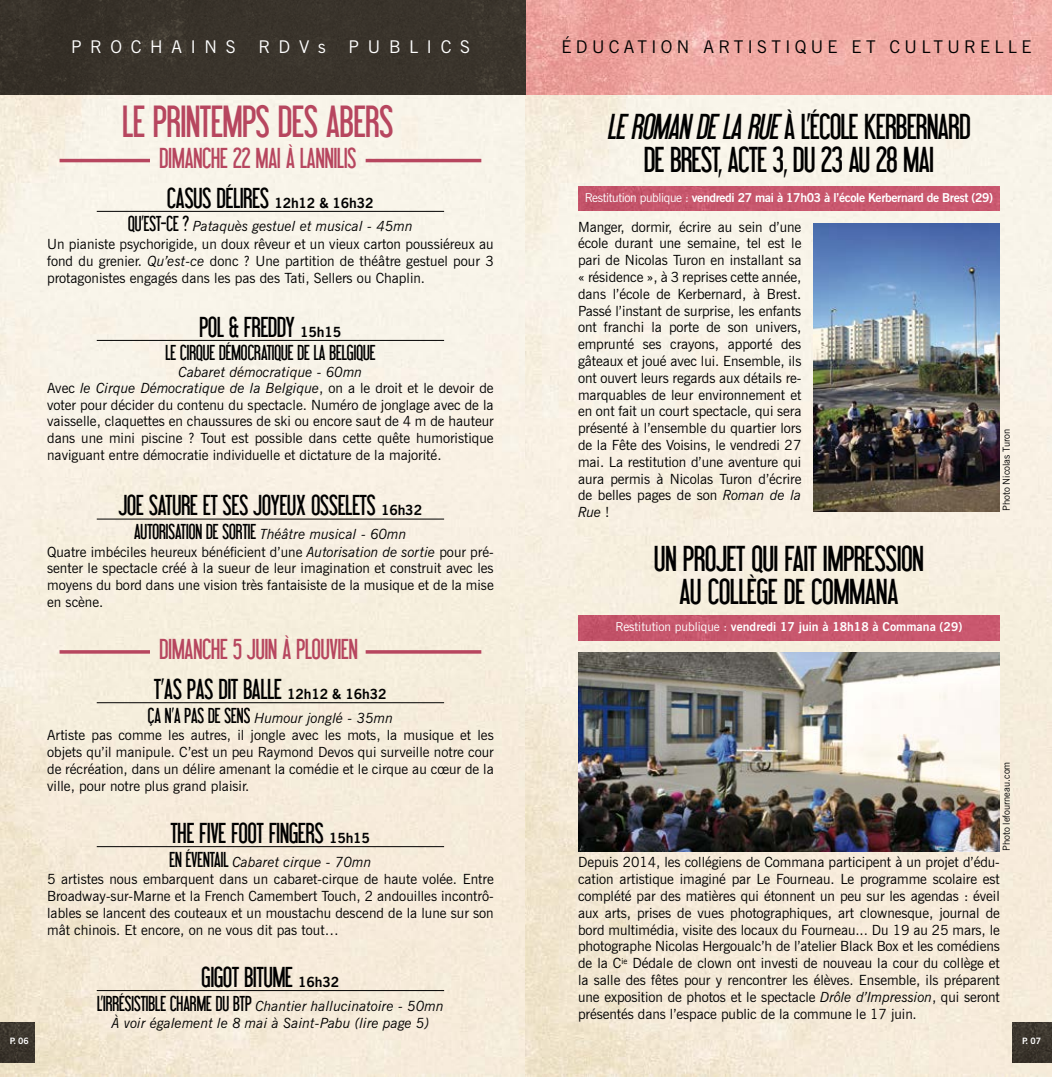
<style>
.page{position:relative;width:1052px;height:1077px;background:#fff}
.page>*{position:absolute;margin:0;border:0;box-sizing:border-box;transform-origin:0 0}
.t1{font:43.75px "Libel Suit";color:#b7465f}
.t2{font:35px/33.2px "Libel Suit";color:#000}
.t3{font:italic 35px "Libel Suit";color:#000}
.t4{font:28px "Libel Suit";color:#000}
.t5{font:28px "Libel Suit";color:#b7465f}
.t6{font:21px "Libel Suit";color:#000}
.t7{font:17.5px "News Gothic BT";letter-spacing:.25em;color:#000}
.t8{font:17.5px "News Gothic BT";letter-spacing:.5em;color:#fff}
.t9{font:14px/16.8px "News Gothic BT";color:#000;text-align:justify}
.t10{font:italic 14px "News Gothic BT";color:#000}
.t11{font:700 14px "News Gothic BT";letter-spacing:-.01em;color:#000}
.t12{font:700 12.25px "News Gothic BT";letter-spacing:-.03em;color:#fff}
.t13{font:700 12.25px "News Gothic BT";color:#fff}
.t14{font:9.62px "News Gothic BT";color:#000}
.t15{font:700 8.75px "News Gothic BT";color:#fff}
.s1{font-family:"Libel Suit";font-style:normal;font-size:21px}
.s2{font-style:italic}
.s3{font-family:"News Gothic BT";font-weight:700;font-size:14px}
.s4{font-style:normal}
.s5{font-weight:400}
</style>
<div class="page">
<img style="left:0;top:94px;width:1052px;height:982px">
<img style="left:0;top:0;width:1052px;height:94px">
<hr style="left:97px;top:211px;width:347px;height:1px;background:#000">
<hr style="left:97px;top:340px;width:347px;height:1px;background:#000">
<hr style="left:97px;top:518px;width:347px;height:1px;background:#000">
<hr style="left:97px;top:702px;width:347px;height:1px;background:#000">
<hr style="left:97px;top:846px;width:347px;height:1px;background:#000">
<hr style="left:97px;top:990px;width:347px;height:1px;background:#000">
<hr style="left:60px;top:650px;width:90px;height:3px;background:#b7465f">
<hr style="left:366px;top:650px;width:115px;height:3px;background:#b7465f">
<hr style="left:60px;top:159px;width:90px;height:3px;background:#b7465f">
<hr style="left:366px;top:159px;width:115px;height:3px;background:#b7465f">
<img style="left:578px;top:652px;width:422px;height:199px">
<div style="left:578px;top:615px;width:422px;height:25px;background:#c8576d"></div>
<img style="left:814px;top:223px;width:186px;height:288px">
<div style="left:578px;top:186px;width:422px;height:25px;background:#c8576d"></div>
<img style="left:0;top:1022px;width:35px;height:40px">
<img style="left:1012px;top:1022px;width:40px;height:40px">
<p class="t8" style="left:71px;top:36px;width:78px">Pr ocha</p>
<p class="t8" style="left:191px;top:36px;width:30px">i ns</p>
<p class="t8" style="left:258px;top:36px;width:69px">RDVs</p>
<p class="t8" style="left:349px;top:36px;width:56px">publ</p>
<p class="t8" style="left:427px;top:36px;width:29px">i cs</p>
<h1 class="t1" style="left:123px;top:98px;width:245px">LE PRINTEMPS DES ABERS</h1>
<h3 class="t5" style="left:160px;top:143px;width:156px">DIMANCHE 22 MAI À LANNILIS</h3>
<h3 class="t4" style="left:167px;top:182px;width:67px">CASUS DÉLIRES</h3>
<p class="t11" style="left:274px;top:194px;width:101px">12h12 &amp; 16h32</p>
<p class="t10" style="left:128px;top:218px;width:286px"><span class="s1">QU’EST-CE ?</span> Pataquès gestuel et musical - 45mn</p>
<p class="t9" style="left:47px;top:235px;width:448px">U n pianiste psychorigide, un doux rêveur et un vieux carton poussiéreux au fond du grenier. <span class="s2">Qu’est-ce</span> donc ? U ne partition de théâtre gestuel pour 3 protagonistes engagés dans les pas des Tati, Sellers ou Chaplin.</p>
<h3 class="t4" style="left:200px;top:311px;width:143px">POL &amp; FREDDY <span class="s3">15h15</span></h3>
<h3 class="t6" style="left:165px;top:341px;width:22px">LE CIRQUE</h3>
<h3 class="t6" style="left:219px;top:341px;width:29px">DÉMOCRATIQUE</h3>
<h3 class="t6" style="left:297px;top:341px;width:63px">DELABELGIQUE</h3>
<p class="t10" style="left:179px;top:364px;width:185px">Cabaret démocratique - 60mn</p>
<p class="t9" style="left:47px;top:379px;width:448px">Avec <span class="s2">le Cirque Démocratique de la Belgique</span>, on a le droit et le devoir de voter pour décider du contenu du spectacle. Numéro de jonglage avec de la vaisselle, claquettes en chaussures de ski ou encore saut de 4 m de hauteur dans une mini piscine ? Tout est possible dans cette quête humoristique naviguant entre démocratie individuelle et dictature de la majorité.</p>
<h3 class="t4" style="left:119px;top:490px;width:49px">JOE SATURE</h3>
<h3 class="t4" style="left:203px;top:490px;width:118px">ET SES JOYEUX OSSELETS</h3>
<p class="t11" style="left:381px;top:501px;width:43px">16h32</p>
<h3 class="t6" style="left:134px;top:520px;width:13px">AUTORISATION</h3>
<h3 class="t6" style="left:206px;top:520px;width:23px">DE SORTIE</h3>
<p class="t10" style="left:260px;top:525px;width:148px">Théâtre musical - 60mn</p>
<p class="t9" style="left:47px;top:543px;width:448px">Quatre imbéciles heureux bénéficient d’une <span class="s2">Autorisation de sortie</span> pour pré&shy;senter le spectacle créé à la sueur de leur imagination et construit avec les moyens du bord dans une vision très fantaisiste de la musique et de la mise en scène.</p>
<h3 class="t5" style="left:159px;top:634px;width:186px">DIMANCHE 5 JUIN À PLOUVIEN</h3>
<h3 class="t4" style="left:154px;top:674px;width:234px">T’AS PAS DIT BALLE <span class="s3">12h12 &amp; 16h32</span></h3>
<p class="t10" style="left:148px;top:709px;width:247px"><span class="s1">ÇA N’A PAS DE SENS</span> Humour jonglé - 35mn</p>
<p class="t9" style="left:47px;top:726px;width:448px">Artiste pas comme les autres, il jongle avec les mots, la musique et les objets qu’il manipule. C’est un peu Raymond Devos qui surveille notre cour de récréation, dans un délire amenant la comédie et le cirque au cœur de la ville, pour notre plus grand plaisir.</p>
<h3 class="t4" style="left:171px;top:817px;width:201px">THE FIVE FOOT FINGERS <span class="s3">15h15</span></h3>
<h3 class="t6" style="left:169px;top:847px;width:35px">EN ÉVENTAIL</h3>
<p class="t10" style="left:232px;top:853px;width:140px">Cabaret cirque - 70mn</p>
<p class="t9" style="left:47px;top:870px;width:448px">5 artistes nous embarquent dans un cabaret-cirque de haute volée. Entre Broadway-sur-Marne et la French Camembert Touch, 2 andouilles incontrô&shy;lables se lancent des couteaux et un moustachu descend de la lune sur son mât chinois. Et encore, on ne vous dit pas tout…</p>
<h3 class="t4" style="left:202px;top:961px;width:139px">GIGOT BITUME <span class="s3">16h32</span></h3>
<h3 class="t6" style="left:97px;top:991px;width:12px">L’IRRÉSISTI</h3>
<p class="t10" style="left:149px;top:997px;width:297px"><span class="s1">BLE CHARME DU BTP</span> Chantier hallucinatoire - 50mn</p>
<p class="t10" style="left:112px;top:1014px;width:319px">À voir également le 8 mai à Saint-Pabu (lire page 5)</p>
<p class="t7" style="left:561px;top:36px;width:471px">É DU CATIO N ARTI STI QU E ET CU LTU RELLE</p>
<h2 class="t3" style="left:607px;top:108px;width:214px">LE ROMAN DE LA RUE <span class="s4">À L’ÉCOLE</span></h2>
<h2 class="t2" style="left:644px;top:110px;width:283px;text-align:right">KERBERNARD<br>DE BREST, ACTE 3, DU 23 AU 28 MAI</h2>
<p class="t12" style="left:585px;top:190px;width:410px"><span class="s5">Restitution publique :</span> vendredi 27 mai à 17h03 à l’école Kerbernard de Brest (29)</p>
<p class="t9" style="left:578px;top:218px;width:225px">Manger, dormir, écrire au sein d’une école durant une semaine, tel est le pari de Nicolas Turon en installant sa « résidence », à 3 reprises cette année, dans l’école de Kerbernard, à Brest.<br>Passé l’instant de surprise, les enfants ont franchi la porte de son univers, emprunté ses crayons, apporté des gâteaux et joué avec lui. Ensemble, ils ont ouvert leurs regards aux détails re&shy;marquables de leur environnement et en ont fait un court spectacle, qui sera présenté à l’ensemble du quartier lors de la Fête des Voisins, le vendredi 27 mai. La restitution d’une aventure qui aura permis à Nicolas Turon d’écrire de belles pages de son <span class="s2">Roman de la Rue</span> !</p>
<p class="t14" style="left:1000px;top:511px;width:84px;rotate:-90deg">Photo Nicolas Turon</p>
<h2 class="t2" style="left:654px;top:542px;width:41px">UN PROJET</h2>
<h2 class="t2" style="left:679px;top:542px;width:198px;text-indent:72px">QUI FAIT IMPRESSION<br>AU COLLÈGE DE COMMANA</h2>
<p class="t13" style="left:615px;top:619px;width:348px"><span class="s5">Restitution publique :</span> vendredi 17 juin à 18h18 à Commana (29)</p>
<p class="t14" style="left:1000px;top:851px;width:91px;rotate:-90deg">Photo lefourneau.com</p>
<p class="t9" style="left:578px;top:853px;width:423px">Depuis 2014, les collégiens de Commana participent à un projet d’édu&shy;cation artistique imaginé par Le Fourneau. Le programme scolaire est complété par des matières qui étonnent un peu sur les agendas : éveil aux arts, prises de vues photographiques, art clownesque, journal de bord multimédia, visite des locaux du Fourneau... Du 19 au 25 mars, le photographe Nicolas Hergoualc’h de l’atelier Black Box et les comédiens de la C<sup>ie</sup> Dédale de clown ont investi de nouveau la cour du collège et la salle des fêtes pour y rencontrer les élèves. Ensemble, ils préparent une exposition de photos et le spectacle <span class="s2">Drôle d’Impression</span>, qui seront présentés dans l’espace public de la commune le 17 juin.</p>
<p class="t15" style="left:10px;top:1035px;width:20px">p. 06</p>
<p class="t15" style="left:1022px;top:1035px;width:20px">p. 07</p>
</div>
